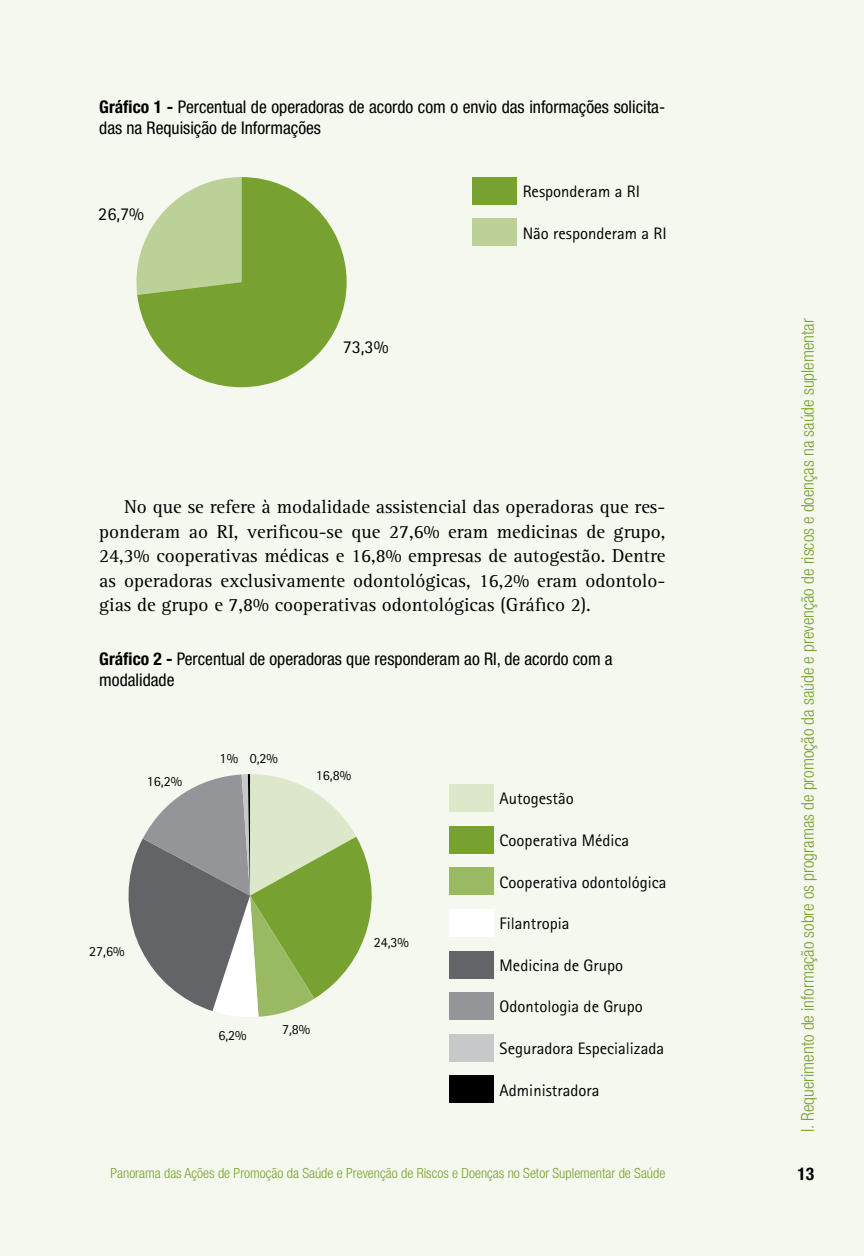
<style>
.page{position:relative;width:864px;height:1256px;background:#fff}
.page>*{position:absolute;margin:0;border:0;box-sizing:border-box;transform-origin:0 0}
.t1{font:19.25px/24.5px "Rotis Serif 55";color:#000;text-align:justify}
.t2{font:18.2px "Rotis Sans Serif 55";color:#000}
.t3{font:condensed 17.5px/21px "Helvetica Neue";color:#000}
.t4{font:300 condensed 17.5px "Helvetica Neue";color:#78a22f}
.t5{font:700 condensed 17.5px "Helvetica Neue";color:#000}
.t6{font:16.62px "Rotis Sans Serif 55";color:#000}
.t7{font:300 condensed 14px "Helvetica Neue";color:#78a22f}
.t8{font:14px "Rotis Sans Serif 55";color:#000}
.s1{font-weight:700}
</style>
<div class="page">
<div style="left:0;top:0;width:863px;height:1255px;background:#f4f8ee"></div>
<div style="left:472px;top:218px;width:45px;height:28px;background:#bbd197"></div>
<div style="left:472px;top:177px;width:45px;height:28px;background:#78a22f"></div>
<svg style="left:137px;top:177px;width:209px;height:210px;fill:#78a22f"></svg>
<div style="left:449px;top:908px;width:45px;height:28px;background:#fff"></div>
<div style="left:449px;top:867px;width:45px;height:27px;background:#9ab963"></div>
<div style="left:449px;top:825px;width:45px;height:28px;background:#78a22f"></div>
<div style="left:449px;top:784px;width:45px;height:27px;background:#dde8cb"></div>
<div style="left:449px;top:1033px;width:45px;height:28px;background:#c6c8ca"></div>
<div style="left:449px;top:992px;width:45px;height:27px;background:#939598"></div>
<div style="left:449px;top:950px;width:45px;height:28px;background:#636467"></div>
<div style="left:449px;top:1075px;width:45px;height:27px;background:#000"></div>
<svg style="left:128px;top:774px;width:244px;height:243px"></svg>
<p class="t3" style="left:99px;top:96px;width:567px"><span class="s1">Gráfico 1 -</span> Percentual de operadoras de acordo com o envio das informações solicita&shy;das na Requisição de Informações</p>
<p class="t2" style="left:98px;top:203px;width:47px">26,7%</p>
<p class="t2" style="left:342px;top:336px;width:47px">73,3%</p>
<p class="t6" style="left:522px;top:182px;width:119px">Responderam a RI</p>
<p class="t6" style="left:522px;top:223px;width:146px">Não responderam a RI</p>
<p class="t1" style="left:99px;top:495px;width:567px;text-indent:25px">No que se refere à modalidade assistencial das operadoras que res&shy;ponderam ao RI, verificou-se que 27,6% eram medicinas de grupo, 24,3% cooperativas médicas e 16,8% empresas de autogestão. Dentre as operadoras exclusivamente odontológicas, 16,2% eram odontolo&shy;gias de grupo e 7,8% cooperativas odontológicas (Gráfico 2).</p>
<p class="t3" style="left:99px;top:648px;width:514px"><span class="s1">Gráfico 2 -</span> Percentual de operadoras que responderam ao RI, de acordo com a modalidade</p>
<p class="t8" style="left:147px;top:772px;width:37px">16,2%</p>
<p class="t8" style="left:219px;top:749px;width:60px">1% 0,2%</p>
<p class="t8" style="left:315px;top:766px;width:37px">16,8%</p>
<p class="t8" style="left:89px;top:942px;width:37px">27,6%</p>
<p class="t8" style="left:218px;top:1026px;width:30px">6,2%</p>
<p class="t8" style="left:282px;top:1021px;width:30px">7,8%</p>
<p class="t8" style="left:373px;top:933px;width:37px">24,3%</p>
<p class="t6" style="left:499px;top:788px;width:76px">Autogestão</p>
<p class="t6" style="left:499px;top:830px;width:131px">Cooperativa Médica</p>
<p class="t6" style="left:499px;top:871px;width:168px">Cooperativa odontológica</p>
<p class="t6" style="left:499px;top:913px;width:71px">Filantropia</p>
<p class="t6" style="left:499px;top:955px;width:125px">Medicina de Grupo</p>
<p class="t6" style="left:499px;top:996px;width:145px">Odontologia de Grupo</p>
<p class="t6" style="left:499px;top:1038px;width:166px">Seguradora Especializada</p>
<p class="t6" style="left:499px;top:1079px;width:101px">Administradora</p>
<p class="t4" style="left:797px;top:1131px;width:814px;rotate:-90deg">I. Requerimento de informação sobre os programas de promoção da saúde e prevenção de riscos e doenças na saúde suplementar</p>
<p class="t7" style="left:110px;top:1164px;width:556px">Panorama das Ações de Promoção da Saúde e Prevenção de Riscos e Doenças no Setor Suplementar de Saúde</p>
<p class="t5" style="left:797px;top:1163px;width:18px">13</p>
</div>
